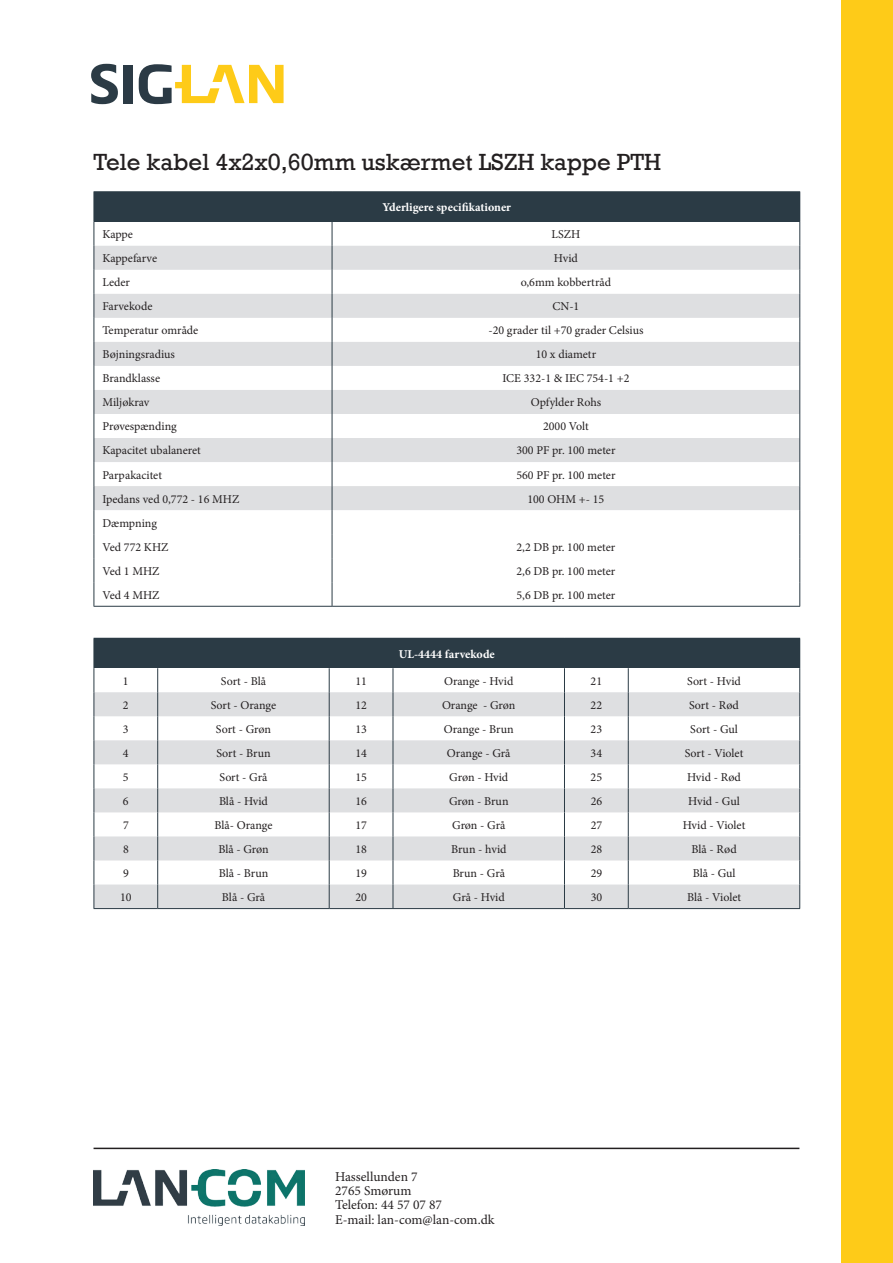
<style>
.page{position:relative;width:893px;height:1263px;background:#fff}
.page>*{position:absolute;margin:0;border:0;box-sizing:border-box;transform-origin:0 0}
.t1{font:24px "Rockwell";color:#231f20}
.t2{font:13.5px/14.2px "Minion Pro";color:#231f20}
.t3{font:12px/24px "Minion Pro";color:#231f20}
.t4{font:700 12px "Minion Pro";color:#fff}
</style>
<div class="page">
<div style="left:842px;top:0;width:51px;height:1263px;background:#fecb18"></div>
<div style="left:123px;top:65px;width:9px;height:38px;background:#2b3a45"></div>
<svg style="left:139px;top:64px;width:145px;height:40px"></svg>
<svg style="left:91px;top:64px;width:27px;height:40px"></svg>
<div style="left:94px;top:192px;width:706px;height:30px;background:#2b3b45"></div>
<svg style="left:95px;top:246px;width:704px;height:264px;fill:#dedfe1"></svg>
<svg style="left:332px;top:222px;width:1px;height:384px"></svg>
<svg style="left:799px;top:222px;width:1px;height:384px"></svg>
<hr style="left:94px;top:191px;width:238px;height:1px;background:#2b3b45">
<hr style="left:332px;top:191px;width:468px;height:1px;background:#2b3b45">
<svg style="left:94px;top:222px;width:1px;height:384px"></svg>
<hr style="left:94px;top:606px;width:238px;height:1px;background:#2b3b45">
<hr style="left:332px;top:606px;width:468px;height:1px;background:#2b3b45">
<div style="left:94px;top:638px;width:706px;height:30px;background:#2b3b45"></div>
<svg style="left:95px;top:692px;width:704px;height:216px;fill:#dedfe1"></svg>
<svg style="left:157px;top:668px;width:1px;height:240px"></svg>
<svg style="left:329px;top:668px;width:1px;height:240px"></svg>
<svg style="left:393px;top:668px;width:1px;height:240px"></svg>
<svg style="left:564px;top:668px;width:1px;height:240px"></svg>
<svg style="left:628px;top:668px;width:1px;height:240px"></svg>
<svg style="left:94px;top:668px;width:1px;height:240px"></svg>
<svg style="left:799px;top:668px;width:1px;height:240px"></svg>
<hr style="left:94px;top:908px;width:64px;height:1px;background:#2b3b45">
<hr style="left:158px;top:908px;width:171px;height:1px;background:#2b3b45">
<hr style="left:329px;top:908px;width:64px;height:1px;background:#2b3b45">
<hr style="left:393px;top:908px;width:171px;height:1px;background:#2b3b45">
<hr style="left:564px;top:908px;width:64px;height:1px;background:#2b3b45">
<hr style="left:628px;top:908px;width:172px;height:1px;background:#2b3b45">
<img style="left:94px;top:1169px;width:210px;height:56px">
<hr style="left:94px;top:1147px;width:705px;height:2px;background:#231f20">
<h1 class="t1" style="left:94px;top:148px;width:569px">Tele kabel 4x2x0,60mm uskærmet LSZH kappe PTH</h1>
<p class="t4" style="left:383px;top:199px;width:130px">Yderligere specifikationer</p>
<p class="t3" style="left:102px;top:222px;width:32px">Kappe</p>
<p class="t3" style="left:552px;top:222px;width:30px">LSZH</p>
<p class="t3" style="left:102px;top:246px;width:56px">Kappefarve</p>
<p class="t3" style="left:554px;top:246px;width:25px">Hvid</p>
<p class="t3" style="left:102px;top:270px;width:29px">Leder</p>
<p class="t3" style="left:521px;top:270px;width:92px">o,6mm kobbertråd</p>
<p class="t3" style="left:102px;top:294px;width:52px">Farvekode</p>
<p class="t3" style="left:552px;top:294px;width:28px">CN-1</p>
<p class="t3" style="left:102px;top:318px;width:97px">Temperatur område</p>
<p class="t3" style="left:488px;top:318px;width:156px">-20 grader til +70 grader Celsius</p>
<p class="t3" style="left:102px;top:342px;width:74px">Bøjningsradius</p>
<p class="t3" style="left:536px;top:342px;width:62px">10 x diametr</p>
<p class="t3" style="left:102px;top:367px;width:59px">Brandklasse</p>
<p class="t3" style="left:502px;top:367px;width:129px">ICE 332-1 &amp; IEC 754-1 +2</p>
<p class="t3" style="left:102px;top:391px;width:49px">Miljøkrav</p>
<p class="t3" style="left:531px;top:391px;width:72px">Opfylder Rohs</p>
<p class="t3" style="left:102px;top:415px;width:76px">Prøvespænding</p>
<p class="t3" style="left:543px;top:415px;width:47px">2000 Volt</p>
<p class="t3" style="left:102px;top:439px;width:100px">Kapacitet ubalaneret</p>
<p class="t3" style="left:516px;top:439px;width:101px">300 PF pr. 100 meter</p>
<p class="t3" style="left:102px;top:463px;width:61px">Parpakacitet</p>
<p class="t3" style="left:516px;top:463px;width:101px">560 PF pr. 100 meter</p>
<p class="t3" style="left:102px;top:487px;width:138px">Ipedans ved 0,772 - 16 MHZ</p>
<p class="t3" style="left:527px;top:487px;width:78px">100 OHM +- 15</p>
<p class="t3" style="left:102px;top:511px;width:67px">Dæmpning<br>Ved 772 KHZ</p>
<p class="t3" style="left:516px;top:535px;width:100px">2,2 DB pr. 100 meter</p>
<p class="t3" style="left:102px;top:559px;width:59px">Ved 1 MHZ</p>
<p class="t3" style="left:516px;top:559px;width:100px">2,6 DB pr. 100 meter</p>
<p class="t3" style="left:102px;top:583px;width:59px">Ved 4 MHZ</p>
<p class="t3" style="left:516px;top:583px;width:100px">5,6 DB pr. 100 meter</p>
<p class="t4" style="left:399px;top:645px;width:98px">UL-4444 farvekode</p>
<p class="t3" style="left:123px;top:669px;width:7px">1</p>
<p class="t3" style="left:221px;top:669px;width:47px">Sort - Blå</p>
<p class="t3" style="left:355px;top:669px;width:13px">11</p>
<p class="t3" style="left:444px;top:669px;width:71px">Orange - Hvid</p>
<p class="t3" style="left:591px;top:669px;width:13px">21</p>
<p class="t3" style="left:687px;top:669px;width:55px">Sort - Hvid</p>
<p class="t3" style="left:123px;top:693px;width:7px">2</p>
<p class="t3" style="left:211px;top:693px;width:67px">Sort - Orange</p>
<p class="t3" style="left:355px;top:693px;width:13px">12</p>
<p class="t3" style="left:442px;top:693px;width:75px">Orange - Grøn</p>
<p class="t3" style="left:591px;top:693px;width:13px">22</p>
<p class="t3" style="left:689px;top:693px;width:51px">Sort - Rød</p>
<p class="t3" style="left:123px;top:717px;width:7px">3</p>
<p class="t3" style="left:216px;top:717px;width:57px">Sort - Grøn</p>
<p class="t3" style="left:355px;top:717px;width:13px">13</p>
<p class="t3" style="left:444px;top:717px;width:71px">Orange - Brun</p>
<p class="t3" style="left:591px;top:717px;width:13px">23</p>
<p class="t3" style="left:690px;top:717px;width:49px">Sort - Gul</p>
<p class="t3" style="left:123px;top:741px;width:7px">4</p>
<p class="t3" style="left:216px;top:741px;width:56px">Sort - Brun</p>
<p class="t3" style="left:355px;top:741px;width:13px">14</p>
<p class="t3" style="left:447px;top:741px;width:65px">Orange - Grå</p>
<p class="t3" style="left:591px;top:741px;width:13px">34</p>
<p class="t3" style="left:685px;top:741px;width:60px">Sort - Violet</p>
<p class="t3" style="left:123px;top:765px;width:7px">5</p>
<p class="t3" style="left:219px;top:765px;width:49px">Sort - Grå</p>
<p class="t3" style="left:355px;top:765px;width:13px">15</p>
<p class="t3" style="left:449px;top:765px;width:61px">Grøn - Hvid</p>
<p class="t3" style="left:591px;top:765px;width:13px">25</p>
<p class="t3" style="left:687px;top:765px;width:55px">Hvid - Rød</p>
<p class="t3" style="left:123px;top:789px;width:7px">6</p>
<p class="t3" style="left:219px;top:789px;width:50px">Blå - Hvid</p>
<p class="t3" style="left:355px;top:789px;width:13px">16</p>
<p class="t3" style="left:449px;top:789px;width:61px">Grøn - Brun</p>
<p class="t3" style="left:591px;top:789px;width:13px">26</p>
<p class="t3" style="left:688px;top:789px;width:53px">Hvid - Gul</p>
<p class="t3" style="left:123px;top:813px;width:7px">7</p>
<p class="t3" style="left:215px;top:813px;width:59px">Blå- Orange</p>
<p class="t3" style="left:355px;top:813px;width:13px">17</p>
<p class="t3" style="left:452px;top:813px;width:55px">Grøn - Grå</p>
<p class="t3" style="left:591px;top:813px;width:13px">27</p>
<p class="t3" style="left:683px;top:813px;width:64px">Hvid - Violet</p>
<p class="t3" style="left:123px;top:837px;width:7px">8</p>
<p class="t3" style="left:218px;top:837px;width:52px">Blå - Grøn</p>
<p class="t3" style="left:355px;top:837px;width:13px">18</p>
<p class="t3" style="left:451px;top:837px;width:57px">Brun - hvid</p>
<p class="t3" style="left:591px;top:837px;width:13px">28</p>
<p class="t3" style="left:692px;top:837px;width:47px">Blå - Rød</p>
<p class="t3" style="left:123px;top:861px;width:7px">9</p>
<p class="t3" style="left:219px;top:861px;width:51px">Blå - Brun</p>
<p class="t3" style="left:355px;top:861px;width:13px">19</p>
<p class="t3" style="left:453px;top:861px;width:54px">Brun - Grå</p>
<p class="t3" style="left:591px;top:861px;width:13px">29</p>
<p class="t3" style="left:693px;top:861px;width:44px">Blå - Gul</p>
<p class="t3" style="left:120px;top:885px;width:13px">10</p>
<p class="t3" style="left:222px;top:885px;width:45px">Blå - Grå</p>
<p class="t3" style="left:355px;top:885px;width:13px">20</p>
<p class="t3" style="left:453px;top:885px;width:53px">Grå - Hvid</p>
<p class="t3" style="left:591px;top:885px;width:13px">30</p>
<p class="t3" style="left:687px;top:885px;width:55px">Blå - Violet</p>
<p class="t2" style="left:335px;top:1169px;width:161px">Hassellunden 7<br>2765 Smørum<br>Telefon: 44 57 07 87<br>E-mail: lan-com@lan-com.dk</p>
</div>
